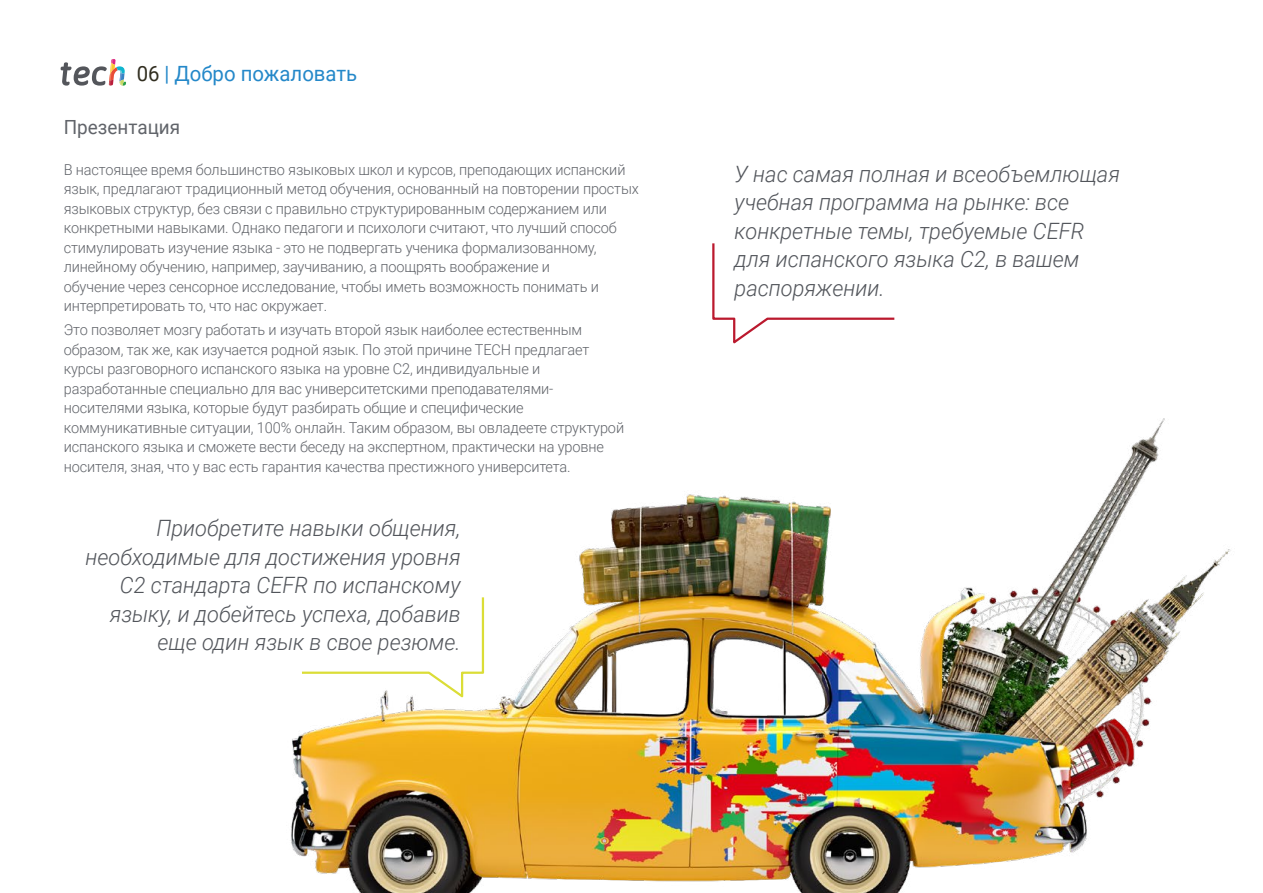
<style>
.page{position:relative;width:1263px;height:893px;background:#fff}
.page>*{position:absolute;margin:0;border:0;box-sizing:border-box;transform-origin:0 0}
.t1{font:italic 300 22.5px/28.5px "Roboto";color:#52555b;text-align:right}
.t2{font:21px "Roboto";color:#2488c9}
.t3{font:19.5px "Roboto";color:#61646a}
.t4{font:300 15px/19.5px "Roboto";letter-spacing:-.01em;color:#61646a}
.s1{color:#312e20}
</style>
<div class="page">
<svg style="left:61px;top:59px;width:65px;height:27px"></svg>
<img style="left:291px;top:418px;width:940px;height:475px">
<svg style="left:300px;top:595px;width:185px;height:106px"></svg>
<svg style="left:712px;top:243px;width:183px;height:101px"></svg>
<h2 class="t2" style="left:137px;top:59px;width:222px"><span class="s1">06</span> | Добро пожаловать</h2>
<h3 class="t3" style="left:64px;top:113px;width:118px">Презентация</h3>
<p class="t4" style="left:64px;top:159px;width:577px">В настоящее время большинство языковых школ и курсов, преподающих испанский язык, предлагают традиционный метод обучения, основанный на повторении простых языковых структур, без связи с правильно структурированным содержанием или конкретными навыками. Однако педагоги и психологи считают, что лучший способ стимулировать изучение языка - это не подвергать ученика формализованному, линейному обучению, например, заучиванию, а поощрять воображение и<br>обучение через сенсорное исследование, чтобы иметь возможность понимать и интерпретировать то, что нас окружает.</p>
<p class="t4" style="left:64px;top:320px;width:562px">Это позволяет мозгу работать и изучать второй язык наиболее естественным образом, так же, как изучается родной язык. По этой причине TECH предлагает курсы разговорного испанского языка на уровне C2, индивидуальные и разработанные специально для вас университетскими преподавателями&shy;носителями языка, которые будут разбирать общие и специфические коммуникативные ситуации, 100% онлайн. Таким образом, вы овладеете структурой испанского языка и сможете вести беседу на экспертном, практически на уровне носителя, зная, что у вас есть гарантия качества престижного университета.</p>
<h1 class="t1" style="left:85px;top:513px;width:377px">Приобретите навыки общения, необходимые для достижения уровня<br>C2 стандарта CEFR по испанскому языку, и добейтесь успеха, добавив еще один язык в свое резюме.</h1>
<h1 class="t1" style="left:734px;top:159px;width:387px;text-align:left">У нас самая полная и всеобъемлющая учебная программа на рынке: все конкретные темы, требуемые CEFR для испанского языка C2, в вашем распоряжении.</h1>
</div>
